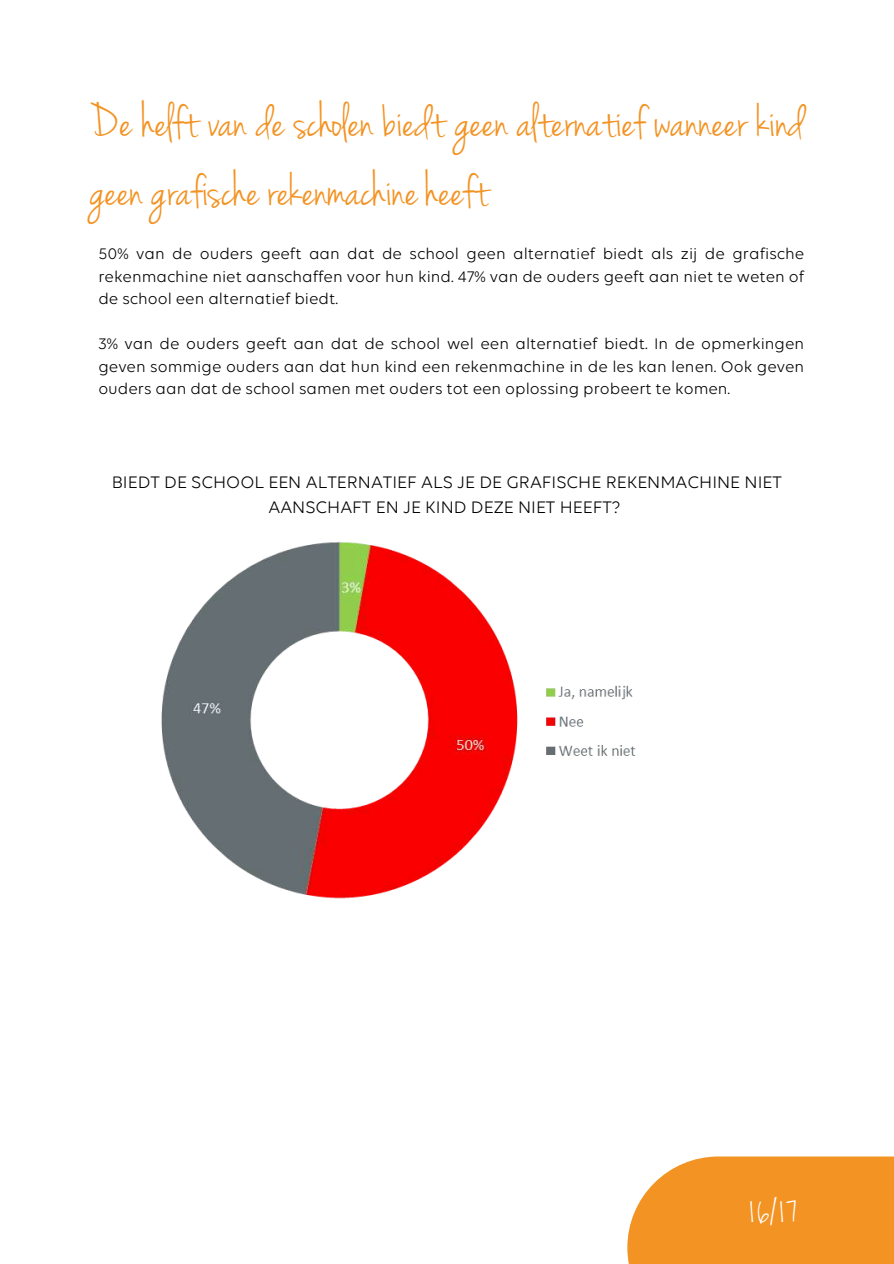
<style>
.page{position:relative;width:894px;height:1264px;background:#fff}
.page>*{position:absolute;margin:0;border:0;box-sizing:border-box;transform-origin:0 0}
.t1{font:49.5px/68.7px "Jenna Sue";color:#f39323}
.t2{font:36.75px "Jenna Sue";color:#fff}
.t3{font:18px/24.8px "Volte";color:#000;text-align:center}
.t4{font:16.5px/22.5px "Volte";color:#000;text-align:justify}
</style>
<div class="page">
<div style="left:627px;top:1156px;width:266px;height:107px;background:#f39323"></div>
<img style="left:161px;top:541px;width:475px;height:358px">
<h1 class="t1" style="left:89px;top:90px;width:716px">De helft van de scholen biedt geen alternatief wanneer kind geen grafische rekenmachine heeft</h1>
<p class="t4" style="left:98px;top:243px;width:707px">50% van de ouders geeft aan dat de school geen alternatief biedt als zij de grafische rekenmachine niet aanschaffen voor hun kind. 47% van de ouders geeft aan niet te weten of de school een alternatief biedt.</p>
<p class="t4" style="left:98px;top:333px;width:707px">3% van de ouders geeft aan dat de school wel een alternatief biedt. In de opmerkingen geven sommige ouders aan dat hun kind een rekenmachine in de les kan lenen. Ook geven ouders aan dat de school samen met ouders tot een oplossing probeert te komen.</p>
<p class="t3" style="left:112px;top:470px;width:671px">BIEDT DE SCHOOL EEN ALTERNATIEF ALS JE DE GRAFISCHE REKENMACHINE NIET<br>AANSCHAFT EN JE KIND DEZE NIET HEEFT?</p>
<h2 class="t2" style="left:746px;top:1194px;width:51px">16/17</h2>
</div>
